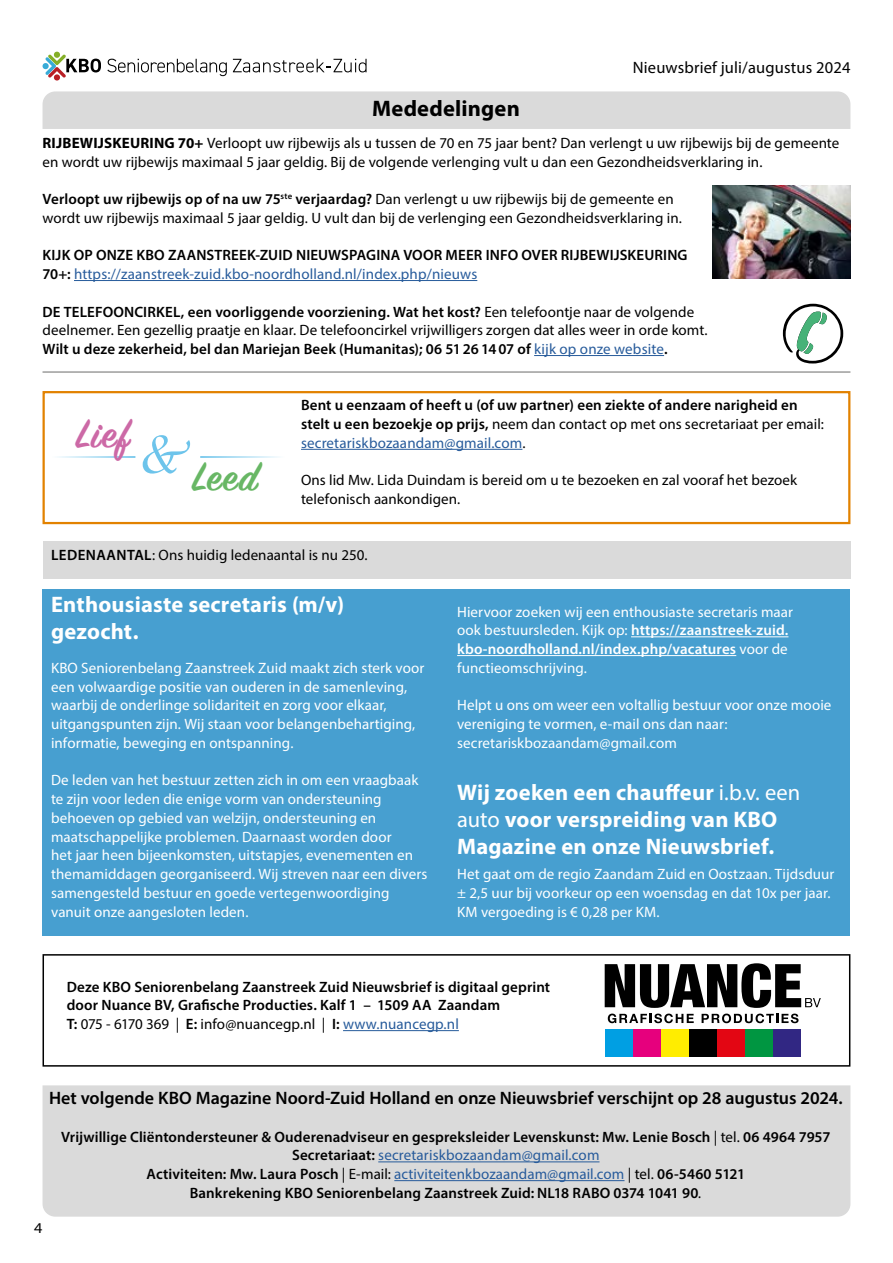
<style>
.page{position:relative;width:893px;height:1263px;background:#fff}
.page>*{position:absolute;margin:0;border:0;box-sizing:border-box;transform-origin:0 0}
.t1{font:600 44.85px "Sign Painter House Script";color:#68b765}
.t2{font:600 44.85px "Sign Painter House Script";color:#cc69a6}
.t3{font:700 22.5px/27px "Myriad Pro";letter-spacing:.01em;color:#fff}
.t4{font:700 22.5px "Myriad Pro";letter-spacing:.005em;color:#000}
.t5{font:600 18px "Myriad Pro";color:#000}
.t6{font:16.5px "Myriad Pro";letter-spacing:.01em;color:#000}
.t7{font:15px/18.8px "Myriad Pro";letter-spacing:.005em;color:#fff}
.t8{font:600 15px/18.8px "Myriad Pro";letter-spacing:.01em;color:#000}
.t9{font:15px/18.8px "Myriad Pro";letter-spacing:.005em;color:#000}
.t10{font:semi-expanded 15px "Myriad Pro";color:#000}
.s1{font-weight:700}
.s2{font-weight:600}
.s3{font-weight:400;color:#275b9b}
.s4{color:#275b9b}
.s5{font-weight:400}
.s6{font-weight:400;font-style:italic}
</style>
<div class="page">
<svg style="left:43px;top:52px;width:58px;height:29px"></svg>
<svg style="left:107px;top:59px;width:120px;height:17px"></svg>
<svg style="left:233px;top:59px;width:134px;height:13px"></svg>
<div style="left:43px;top:1085px;width:807px;height:132px;background:#dadada"></div>
<hr style="left:378px;top:1161px;width:221px;height:1px;background:#275b9b">
<hr style="left:394px;top:1180px;width:230px;height:1px;background:#275b9b">
<div style="left:43px;top:91px;width:807px;height:38px;background:#dadada"></div>
<hr style="left:74px;top:280px;width:403px;height:1px;background:#275b9b">
<hr style="left:534px;top:355px;width:130px;height:1px;background:#275b9b">
<img style="left:712px;top:185px;width:138px;height:94px">
<hr style="left:43px;top:371px;width:807px;height:2px;background:#9d9d9c">
<svg style="left:783px;top:304px;width:60px;height:59px"></svg>
<div style="left:43px;top:589px;width:807px;height:346px;background:#479fd0"></div>
<hr style="left:631px;top:636px;width:157px;height:1px;background:#fff">
<hr style="left:457px;top:655px;width:279px;height:1px;background:#fff">
<div style="left:43px;top:541px;width:807px;height:38px;background:#dadada"></div>
<svg style="left:605px;top:963px;width:216px;height:60px"></svg>
<div style="left:605px;top:1029px;width:28px;height:28px;background:#009fe3"></div>
<div style="left:633px;top:1029px;width:28px;height:28px;background:#e6007d"></div>
<div style="left:661px;top:1029px;width:28px;height:28px;background:#ffed00"></div>
<div style="left:689px;top:1029px;width:28px;height:28px;background:#000"></div>
<div style="left:717px;top:1029px;width:28px;height:28px;background:#e30613"></div>
<div style="left:745px;top:1029px;width:28px;height:28px;background:#009641"></div>
<div style="left:773px;top:1029px;width:28px;height:28px;background:#312783"></div>
<hr style="left:343px;top:1030px;width:116px;height:1px;background:#275b9b">
<div style="left:43px;top:954px;width:807px;height:113px;border:2px solid #000"></div>
<div style="left:43px;top:391px;width:807px;height:133px;border:2px solid #e28200"></div>
<hr style="left:301px;top:449px;width:221px;height:1px;background:#275b9b">
<hr style="left:200px;top:456px;width:93px;height:2px;background:#6dc4eb">
<hr style="left:43px;top:456px;width:92px;height:2px;background:#6dc4eb">
<p class="t6" style="left:633px;top:57px;width:219px">Nieuwsbrief juli/augustus 2024</p>
<h2 class="t4" style="left:372px;top:93px;width:149px">Mededelingen</h2>
<p class="t9" style="left:43px;top:133px;width:798px"><span class="s1">RIJBEWIJSKEURING 70+</span> Verloopt uw rijbewijs als u tussen de 70 en 75 jaar bent? Dan verlengt u uw rijbewijs bij de gemeente en wordt uw rijbewijs maximaal 5 jaar geldig. Bij de volgende verlenging vult u dan een Gezondheidsverklaring in.</p>
<p class="t9" style="left:43px;top:189px;width:641px"><span class="s2">Verloopt uw rijbewijs op of na uw 75</span><sup>ste</sup> <span class="s2">verjaardag?</span> Dan verlengt u uw rijbewijs bij de gemeente en wordt uw rijbewijs maximaal 5 jaar geldig. U vult dan bij de verlenging een Gezondheidsverklaring in.</p>
<p class="t8" style="left:43px;top:245px;width:647px">KIJK OP ONZE KBO ZAANSTREEK-ZUID NIEUWSPAGINA VOOR MEER INFO OVER RIJBEWIJSKEURING<br>70+: <span class="s3">https://zaanstreek-zuid.kbo-noordholland.nl/index.php/nieuws</span></p>
<p class="t9" style="left:43px;top:302px;width:667px"><span class="s2">DE TELEFOONCIRKEL, een voorliggende voorziening. Wat het kost?</span> Een telefoontje naar de volgende deelnemer. Een gezellig praatje en klaar. De telefooncirkel vrijwilligers zorgen dat alles weer in orde komt.<br><span class="s2">Wilt u deze zekerheid, bel dan Mariejan Beek (Humanitas); 06 51 26 14 07 of</span> <span class="s4">kijk op onze website</span><span class="s2">.</span></p>
<h1 class="t2" style="left:76px;top:407px;width:55px">Lief</h1>
<h1 class="t1" style="left:140px;top:450px;width:119px"><sup>&amp;</sup>Leed</h1>
<p class="t8" style="left:301px;top:395px;width:524px">Bent u eenzaam of heeft u (of uw partner) een ziekte of andere narigheid en stelt u een bezoekje op prijs, <span class="s5">neem dan contact op met ons secretariaat per email: </span><span class="s3">secretariskbozaandam@gmail.com</span><span class="s5">.</span></p>
<p class="t9" style="left:301px;top:471px;width:498px">Ons lid Mw. Lida Duindam is bereid om u te bezoeken en zal vooraf het bezoek telefonisch aankondigen.</p>
<p class="t9" style="left:51px;top:546px;width:318px"><span class="s2">LEDENAANTAL</span>: Ons huidig ledenaantal is nu 250.</p>
<h2 class="t3" style="left:51px;top:590px;width:295px">Enthousiaste secretaris (m/v) gezocht.</h2>
<p class="t7" style="left:51px;top:658px;width:375px">KBO Seniorenbelang Zaanstreek Zuid maakt zich sterk voor een volwaardige positie van ouderen in de samenleving, waarbij de onderlinge solidariteit en zorg voor elkaar, uitgangspunten zijn. Wij staan voor belangenbehartiging, informatie, beweging en ontspanning.</p>
<p class="t7" style="left:51px;top:771px;width:378px">De leden van het bestuur zetten zich in om een vraagbaak te zijn voor leden die enige vorm van ondersteuning behoeven op gebied van welzijn, ondersteuning en maatschappelijke problemen. Daarnaast worden door<br>het jaar heen bijeenkomsten, uitstapjes, evenementen en themamiddagen georganiseerd. Wij streven naar een divers samengesteld bestuur en goede vertegenwoordiging vanuit onze aangesloten leden.</p>
<p class="t7" style="left:457px;top:602px;width:337px">Hiervoor zoeken wij een enthousiaste secretaris maar ook bestuursleden. Kijk op: <span class="s2">https://zaanstreek-zuid. kbo-noordholland.nl/index.php/vacatures</span> voor de functieomschrijving.</p>
<p class="t7" style="left:457px;top:696px;width:376px">Helpt u ons om weer een voltallig bestuur voor onze mooie vereniging te vormen, e-mail ons dan naar: secretariskbozaandam@gmail.com</p>
<h2 class="t3" style="left:457px;top:778px;width:345px">Wij zoeken een chauffeur <span class="s5">i.b.v. een auto</span> voor verspreiding van KBO<br>Magazine en onze Nieuwsbrief.</h2>
<p class="t7" style="left:457px;top:864px;width:379px">Het gaat om de regio Zaandam Zuid en Oostzaan. Tijdsduur ± 2,5 uur bij voorkeur op een woensdag en dat 10x per jaar.<br>KM vergoeding is € 0,28 per KM.</p>
<p class="t8" style="left:67px;top:977px;width:485px">Deze KBO Seniorenbelang Zaanstreek Zuid Nieuwsbrief is digitaal geprint door Nuance BV, Grafische Producties. Kalf 1 – 1509 AA Zaandam<br>T: <span class="s5">075 - 6170 369 |</span> E: <span class="s5">info@nuancegp.nl |</span> I: <span class="s3">www.nuancegp.nl</span></p>
<p class="t5" style="left:49px;top:1087px;width:795px">Het volgende KBO Magazine Noord-Zuid Holland en onze Nieuwsbrief verschijnt op 28 augustus 2024.</p>
<p class="t8" style="left:61px;top:1127px;width:771px;text-align:center">Vrijwillige Cliëntondersteuner &amp; Ouderenadviseur en gespreksleider Levenskunst: Mw. Lenie Bosch <span class="s5">| tel.</span> 06 4964 7957<br>Secretariaat: <span class="s3">secretariskbozaandam@gmail.com<br></span>Activiteiten: Mw. Laura Posch <span class="s5">| E-mail:</span> <span class="s3">activiteitenkbozaandam@gmail.com</span> <span class="s5">| tel.</span> 06-5460 5121<br>Bankrekening KBO Seniorenbelang Zaanstreek Zuid: NL18 RABO 0374 1041 90<span class="s6">.</span></p>
<p class="t10" style="left:34px;top:1219px;width:10px">4</p>
</div>
